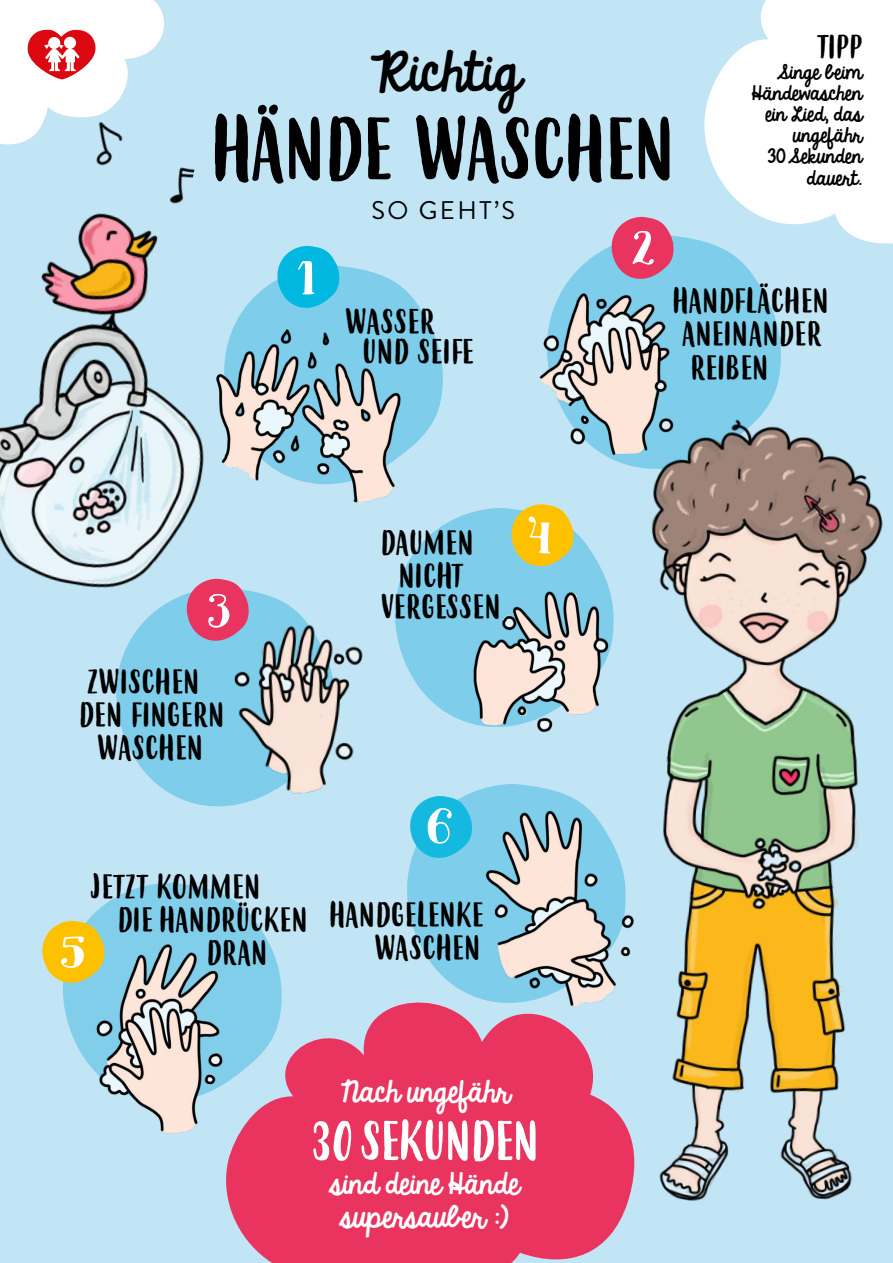
<style>
.page{position:relative;width:893px;height:1263px;background:#c2e5f5}
.page>*{position:absolute;margin:0;border:0;box-sizing:border-box;transform-origin:0 0}
.t1{font:85.05px "Budidaya";color:#000}
.t2{font:64.65px "TM Vinograd Filled";color:#fff}
.t3{font:53.85px "Budidaya";color:#fff}
.t4{font:48.45px "KG Always A Good Time";color:#000}
.t5{font:33.75px/30.2px "Budidaya";letter-spacing:.02em;color:#000}
.t6{font:33.15px/33.2px "Budidaya";letter-spacing:.02em;color:#000}
.t7{font:33px "Budidaya";color:#000}
.t8{font:26.1px/33px "KG Always A Good Time";color:#fff;text-align:center}
.t9{font:25.5px "Brandon Grotesque";letter-spacing:.1em;color:#000}
.t10{font:17.7px/21.1px "KG Always A Good Time";color:#000;text-align:right}
.s1{font-family:"TM Vinograd Filled";font-size:64.65px;color:#fff}
</style>
<div class="page">
<svg style="left:340px;top:266px;width:47px;height:12px"></svg>
<img style="left:272px;top:278px;width:171px;height:225px">
<svg style="left:272px;top:246px;width:68px;height:68px;background:#34c2e4"></svg>
<svg style="left:764px;top:293px;width:17px;height:114px;fill:#7ecdea"></svg>
<img style="left:539px;top:236px;width:225px;height:219px">
<svg style="left:606px;top:217px;width:68px;height:68px;background:#cb6c90"></svg>
<svg style="left:118px;top:883px;width:109px;height:13px"></svg>
<img style="left:63px;top:896px;width:218px;height:238px">
<svg style="left:42px;top:921px;width:63px;height:68px;background:#e0c747"></svg>
<svg style="left:431px;top:508px;width:173px;height:75px;fill:#7ecdea"></svg>
<img style="left:433px;top:583px;width:171px;height:150px">
<svg style="left:506px;top:504px;width:68px;height:68px;background:#d5c752"></svg>
<img style="left:604px;top:407px;width:279px;height:794px">
<img style="left:0;top:220px;width:272px;height:368px">
<svg style="left:407px;top:784px;width:221px;height:189px;fill:#7ecdea"></svg>
<img style="left:439px;top:800px;width:284px;height:250px">
<svg style="left:407px;top:796px;width:66px;height:68px;background:#3ac0e3"></svg>
<svg style="left:0;top:0;width:164px;height:145px;background:#f4e2e5"></svg>
<svg style="left:98px;top:587px;width:23px;height:139px"></svg>
<img style="left:121px;top:534px;width:312px;height:278px">
<svg style="left:182px;top:579px;width:67px;height:68px;background:#c96a8e"></svg>
<svg style="left:213px;top:978px;width:429px;height:285px;fill:#e8345e"></svg>
<svg style="left:692px;top:0;width:201px;height:269px;fill:#fff"></svg>
<img style="left:35px;top:98px;width:160px;height:122px">
<h3 class="t4" style="left:370px;top:35px;width:153px">Richtig</h3>
<h1 class="t1" style="left:212px;top:102px;width:464px">HÄNDE WASCHEN</h1>
<p class="t9" style="left:371px;top:193px;width:145px">SO GEHT’S</p>
<p class="t7" style="left:818px;top:28px;width:46px">TIPP</p>
<p class="t10" style="left:752px;top:62px;width:112px">Singe beim<br>Händewaschen ein Lied, das ungefähr<br>30 Sekunden dauert.</p>
<h2 class="t2" style="left:295px;top:246px;width:23px">1</h2>
<p class="t5" style="left:363px;top:308px;width:112px;text-indent:-18px">WASSER<br>UND SEIFE</p>
<h2 class="t2" style="left:206px;top:580px;width:28px">3</h2>
<p class="t6" style="left:79px;top:667px;width:147px;text-align:center">ZWISCHEN<br>DEN FINGERN<br>WASCHEN</p>
<p class="t6" style="left:91px;top:872px;width:171px">JETZT KOMMEN</p>
<p class="t6" style="left:118px;top:905px;width:191px">DIE HANDRÜCKEN</p>
<p class="t6" style="left:207px;top:938px;width:62px">DRAN</p>
<h2 class="t2" style="left:58px;top:921px;width:31px">5</h2>
<p class="t6" style="left:381px;top:528px;width:174px">DAUMEN <span class="s1">4</span></p>
<p class="t6" style="left:399px;top:561px;width:65px">NICHT</p>
<p class="t6" style="left:381px;top:591px;width:121px">VERGESSEN</p>
<h2 class="t2" style="left:426px;top:796px;width:28px">6</h2>
<p class="t6" style="left:330px;top:900px;width:155px;text-align:right">HANDGELENKE<br>WASCHEN</p>
<p class="t8" style="left:341px;top:1077px;width:171px">Nach ungefähr</p>
<h3 class="t3" style="left:312px;top:1111px;width:229px">30 SEKUNDEN</h3>
<p class="t8" style="left:331px;top:1168px;width:190px">sind deine Hände supersauber :)</p>
<h2 class="t2" style="left:630px;top:217px;width:28px">2</h2>
<p class="t6" style="left:673px;top:286px;width:157px">HANDFLÄCHEN<br>ANEINANDER<br>REIBEN</p>
</div>
